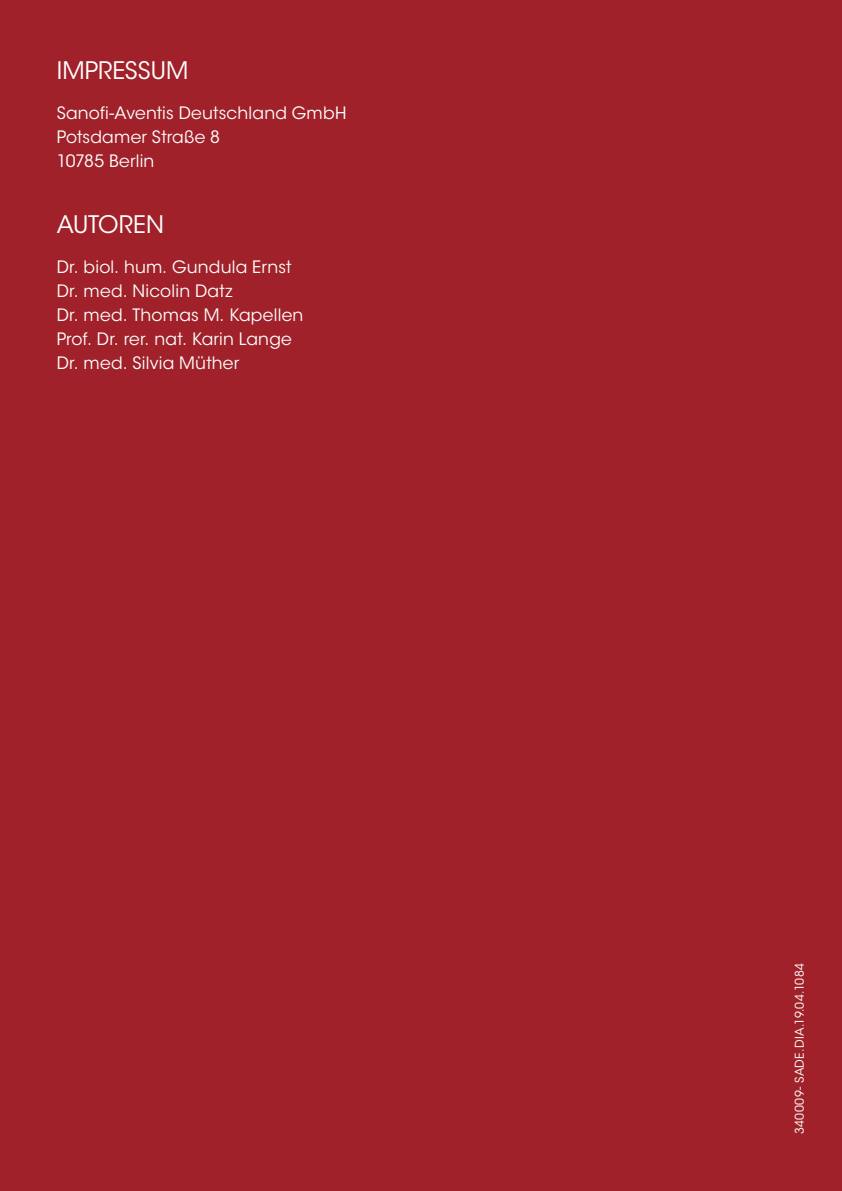
<style>
.page{position:relative;width:842px;height:1191px;background:#a02129}
.page>*{position:absolute;margin:0;border:0;box-sizing:border-box;transform-origin:0 0}
.Copy_8_5{font:24px "ITC Avant Garde Std";letter-spacing:.005em;color:#fff}
.Headline{font:17px "ITC Avant Garde Std";letter-spacing:.015em;color:#fff}
.Headline-2{font:12px "ITC Avant Garde Std";letter-spacing:.03em;color:#fff}
</style>
<div class="page">
<p class="Copy_8_5" style="left:57px;top:56px;width:133px">IMPRESSUM</p>
<p class="Headline" style="left:57px;top:102px;width:291px">Sanofi-Aventis Deutschland GmbH</p>
<p class="Headline" style="left:57px;top:126px;width:165px">Potsdamer Straße 8</p>
<p class="Headline" style="left:57px;top:150px;width:99px">10785 Berlin</p>
<p class="Copy_8_5" style="left:57px;top:210px;width:109px">AUTOREN</p>
<p class="Headline" style="left:57px;top:256px;width:236px">Dr. biol. hum. Gundula Ernst</p>
<p class="Headline" style="left:57px;top:280px;width:177px">Dr. med. Nicolin Datz</p>
<p class="Headline" style="left:57px;top:304px;width:248px">Dr. med. Thomas M. Kapellen</p>
<p class="Headline" style="left:57px;top:328px;width:237px">Prof. Dr. rer. nat. Karin Lange</p>
<p class="Headline" style="left:57px;top:352px;width:184px">Dr. med. Silvia Müther</p>
<p class="Headline-2" style="left:792px;top:1134px;width:173px;rotate:-90deg">340009- SADE.DIA.19.04.1084</p>
</div>
